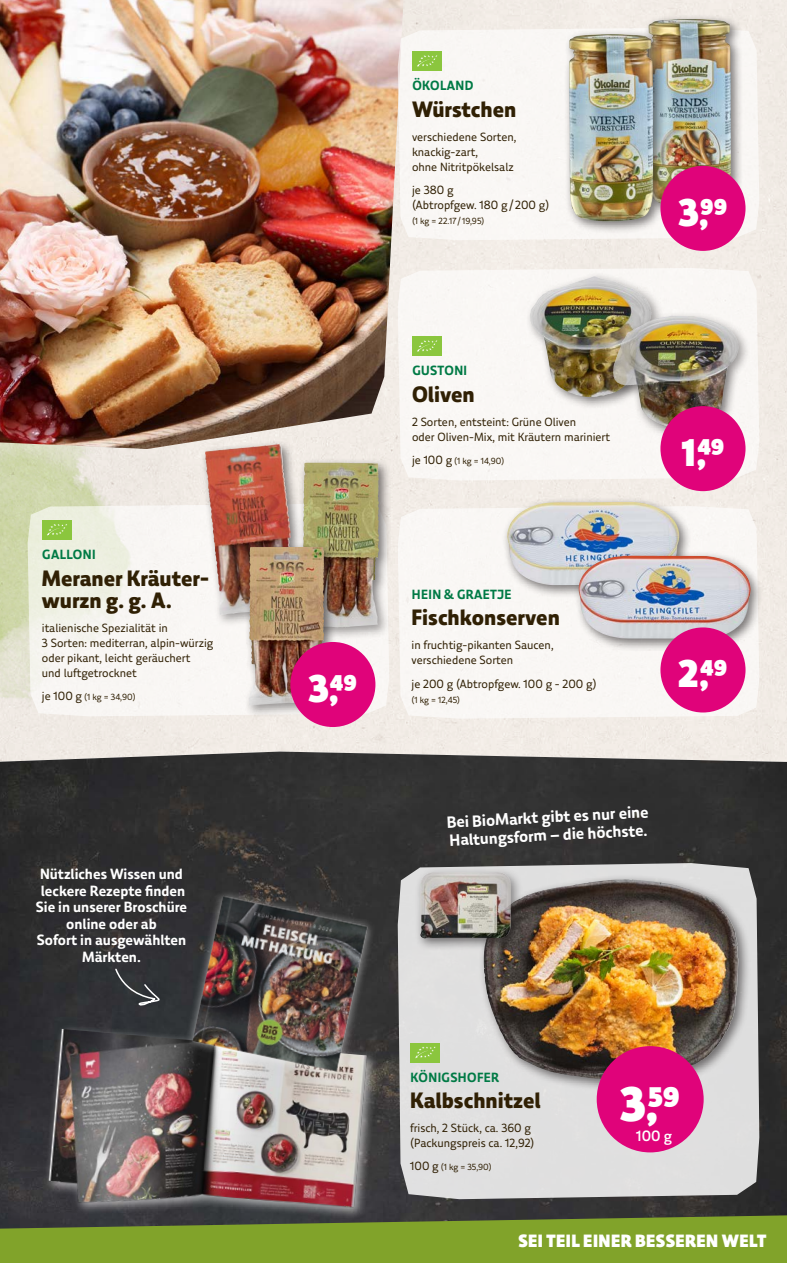
<style>
.page{position:relative;width:787px;height:1263px;background:#fff}
.page>*{position:absolute;margin:0;border:0;box-sizing:border-box;transform-origin:0 0}
.t1{font:900 49.05px "Bio Markt Price";color:#fff}
.t2{font:900 39px "Bio Markt Price";color:#fff}
.t3{font:800 22.5px/22.5px "Bio Markt";color:#302004}
.t4{font:900 18px "Bio Markt Headline";letter-spacing:.03em;color:#fff}
.t5{font:700 16.5px/18.1px "Bio Markt";color:#fff}
.t6{font:500 15.15px "Bio Markt";color:#fff}
.t7{font:700 15px/16.5px "Bio Markt";color:#fff;text-align:center}
.t8{font:700 13.5px "Bio Markt";letter-spacing:.03em;color:#007a45}
.t9{font:12px/15px "Bio Markt";color:#302004}
.t10{font:9px "Bio Markt";color:#302004}
.s1{font-size:12px}
</style>
<div class="page">
<div style="left:182px;top:0;width:605px;height:751px;background:#f2ebe6"></div>
<img style="left:0;top:449px;width:182px;height:302px">
<img style="left:0;top:0;width:404px;height:449px">
<img style="left:0;top:751px;width:787px;height:464px">
<div style="left:398px;top:28px;width:361px;height:212px;background:#f9f7f5"></div>
<svg style="left:28px;top:504px;width:361px;height:212px;fill:#f8f6f3"></svg>
<div style="left:398px;top:506px;width:361px;height:213px;background:#f9f7f5"></div>
<div style="left:398px;top:268px;width:361px;height:212px;background:#f9f7f5"></div>
<svg style="left:398px;top:863px;width:361px;height:336px;background:#d4d4d4"></svg>
<svg style="left:0;top:1215px;width:787px;height:48px;background:#7b9b2a"></svg>
<div style="left:44px;top:1024px;width:335px;height:196px;background:#fff;opacity:.6"></div>
<img style="left:37px;top:1028px;width:331px;height:208px">
<img style="left:183px;top:887px;width:205px;height:197px">
<svg style="left:114px;top:967px;width:47px;height:40px;background:#414347"></svg>
<div style="left:502px;top:497px;width:189px;height:101px;background:#231f20;opacity:.6"></div>
<img style="left:507px;top:502px;width:172px;height:83px">
<div style="left:412px;top:51px;width:30px;height:20px;background:#8bc63e"></div>
<svg style="left:417px;top:55px;width:20px;height:12px"></svg>
<div style="left:641px;top:14px;width:102px;height:205px;background:#231f20;opacity:.6"></div>
<img style="left:647px;top:19px;width:84px;height:169px">
<div style="left:563px;top:29px;width:102px;height:205px;background:#231f20;opacity:.6"></div>
<img style="left:569px;top:34px;width:84px;height:188px">
<div style="left:298px;top:457px;width:93px;height:183px;background:#231f20;opacity:.6"></div>
<img style="left:308px;top:463px;width:15px;height:79px">
<div style="left:525px;top:271px;width:139px;height:139px;background:#231f20;opacity:.6"></div>
<img style="left:530px;top:277px;width:121px;height:120px">
<div style="left:607px;top:310px;width:144px;height:131px;background:#231f20;opacity:.6"></div>
<img style="left:613px;top:316px;width:124px;height:112px">
<div style="left:200px;top:439px;width:108px;height:188px;background:#231f20;opacity:.6"></div>
<img style="left:205px;top:444px;width:75px;height:171px">
<div style="left:573px;top:550px;width:190px;height:101px;background:#231f20;opacity:.6"></div>
<img style="left:578px;top:556px;width:172px;height:83px">
<div style="left:243px;top:542px;width:94px;height:176px;background:#231f20;opacity:.6"></div>
<img style="left:249px;top:547px;width:73px;height:158px">
<div style="left:478px;top:874px;width:273px;height:217px;background:#231f20;opacity:.6"></div>
<img style="left:483px;top:879px;width:141px;height:197px">
<div style="left:410px;top:1042px;width:30px;height:20px;background:#8bc63e"></div>
<svg style="left:415px;top:1046px;width:20px;height:12px"></svg>
<div style="left:415px;top:867px;width:108px;height:84px;background:#231f20;opacity:.6"></div>
<img style="left:420px;top:872px;width:91px;height:66px">
<div style="left:42px;top:520px;width:30px;height:20px;background:#8bc63e"></div>
<svg style="left:47px;top:524px;width:20px;height:12px"></svg>
<div style="left:412px;top:336px;width:30px;height:20px;background:#8bc63e"></div>
<svg style="left:417px;top:340px;width:20px;height:12px"></svg>
<div style="left:660px;top:627px;width:85px;height:85px;background:#e0037a;border-radius:50%"></div>
<div style="left:596px;top:1046px;width:107px;height:106px;background:#e0037a;border-radius:50%"></div>
<div style="left:660px;top:166px;width:85px;height:85px;background:#e0037a;border-radius:50%"></div>
<div style="left:660px;top:406px;width:85px;height:85px;background:#e0037a;border-radius:50%"></div>
<div style="left:290px;top:642px;width:85px;height:85px;background:#e0037a;border-radius:50%"></div>
<p class="t8" style="left:42px;top:546px;width:55px">GALLONI</p>
<h3 class="t3" style="left:42px;top:567px;width:169px">Meraner Kräuter&shy;wurzn g. g. A.</h3>
<p class="t9" style="left:42px;top:620px;width:173px">italienische Spezialität in<br>3 Sorten: mediterran, alpin-würzig oder pikant, leicht geräuchert<br>und luftgetrocknet</p>
<p class="t10" style="left:42px;top:692px;width:95px"><span class="s1">je 100 g</span> (1 kg = 34,90)</p>
<p class="t7" style="left:36px;top:866px;width:153px">Nützliches Wissen und leckere Rezepte finden<br>Sie in unserer Broschüre online oder ab<br>Sofort in ausgewählten<br>Märkten.</p>
<h2 class="t2" style="left:308px;top:664px;width:50px">3,49</h2>
<p class="t8" style="left:412px;top:77px;width:62px">ÖKOLAND</p>
<h3 class="t3" style="left:412px;top:98px;width:106px">Würstchen</h3>
<p class="t9" style="left:412px;top:129px;width:106px">verschiedene Sorten, knackig-zart,<br>ohne Nitritpökelsalz</p>
<p class="t9" style="left:412px;top:182px;width:139px">je 380 g<br>(Abtropfgew. 180 g/ 200 g)</p>
<p class="t10" style="left:412px;top:215px;width:74px">(1 kg = 22.17 /19,95)</p>
<h2 class="t2" style="left:678px;top:188px;width:51px">3,99</h2>
<p class="t8" style="left:412px;top:362px;width:56px">GUSTONI</p>
<h3 class="t3" style="left:412px;top:383px;width:64px">Oliven</h3>
<p class="t9" style="left:412px;top:414px;width:200px">2 Sorten, entsteint: Grüne Oliven<br>oder Oliven-Mix, mit Kräutern mariniert</p>
<p class="t10" style="left:412px;top:455px;width:94px"><span class="s1">je 100 g</span> (1 kg = 14,90)</p>
<h2 class="t2" style="left:681px;top:428px;width:45px">1,49</h2>
<p class="t8" style="left:412px;top:586px;width:101px">HEIN &amp; GRAETJE</p>
<h3 class="t3" style="left:411px;top:606px;width:150px">Fischkonserven</h3>
<p class="t9" style="left:411px;top:637px;width:143px">in fruchtig-pikanten Saucen, verschiedene Sorten</p>
<p class="t9" style="left:411px;top:676px;width:187px">je 200 g (Abtropfgew. 100 g - 200 g)</p>
<p class="t10" style="left:411px;top:694px;width:50px">(1 kg = 12,45)</p>
<h2 class="t2" style="left:678px;top:650px;width:50px">2 ,49</h2>
<h3 class="t5" style="left:446px;top:813px;width:203px;rotate:-3deg">Bei BioMarkt gibt es nur eine<br>Haltungsform – die höchste.</h3>
<p class="t8" style="left:410px;top:1069px;width:90px">KÖNIGSHOFER</p>
<h3 class="t3" style="left:410px;top:1089px;width:132px">Kalbschnitzel</h3>
<p class="t9" style="left:410px;top:1120px;width:126px">frisch, 2 Stück, ca. 360 g (Packungspreis ca. 12,92)</p>
<p class="t10" style="left:410px;top:1162px;width:83px"><span class="s1">100 g</span> (1 kg = 35,90)</p>
<h1 class="t1" style="left:620px;top:1074px;width:62px">3,59</h1>
<p class="t6" style="left:636px;top:1127px;width:37px">100 g</p>
<h3 class="t4" style="left:518px;top:1229px;width:249px">SEI TEIL EINER BESSEREN WELT</h3>
</div>
